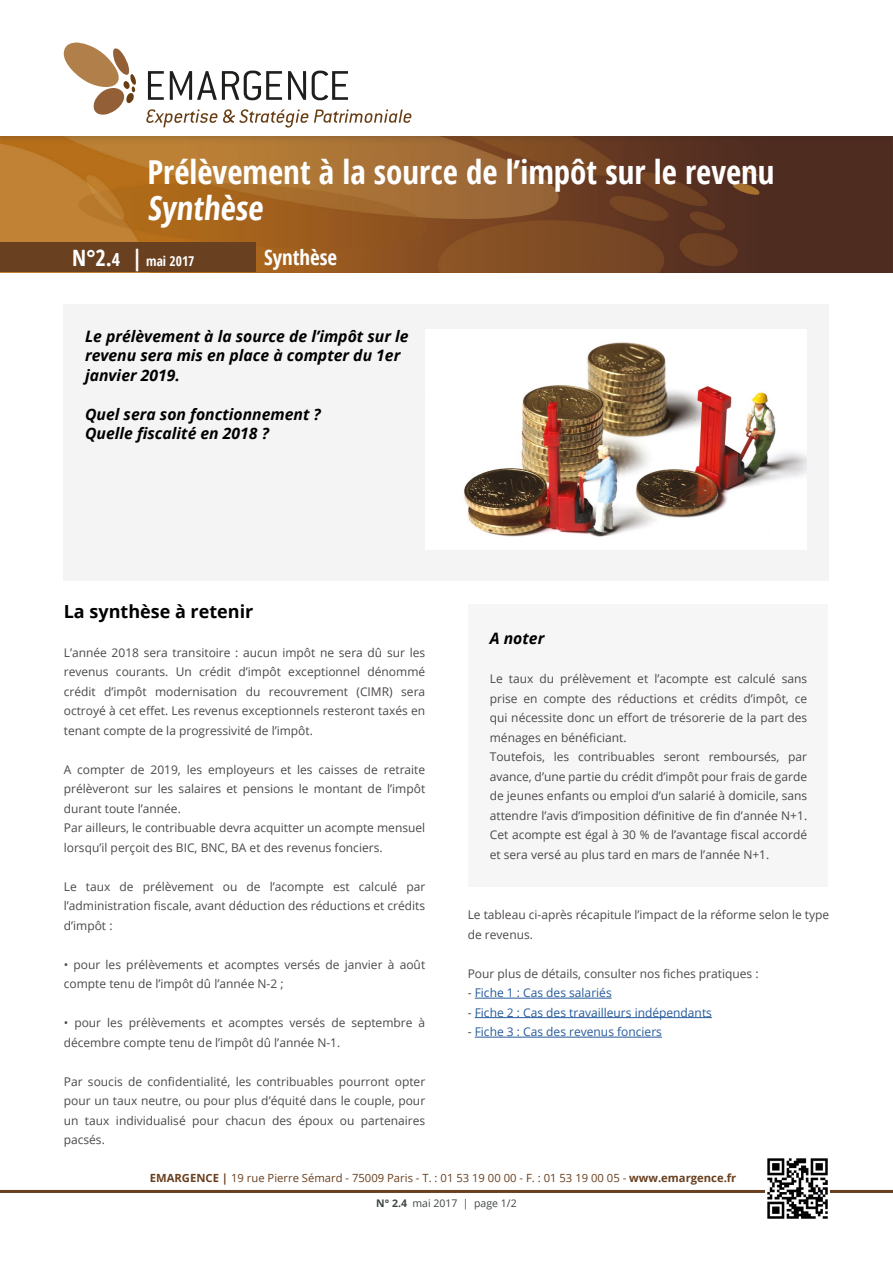
<style>
.page{position:relative;width:893px;height:1263px;background:#fff}
.page>*{position:absolute;margin:0;border:0;box-sizing:border-box;transform-origin:0 0}
.t1{font:700 condensed 33px/36px "Open Sans";color:#fff}
.t2{font:700 condensed 21px "Open Sans";color:#fff}
.t3{font:700 18px "Open Sans";color:#000}
.t4{font:italic 700 15.75px/19.5px "Open Sans";color:#000}
.t5{font:700 condensed 13.5px "Open Sans";color:#fff}
.t6{font:12px/19.5px "Open Sans";color:#4c484b}
.t7{font:12px "Open Sans";color:#275b9b}
.t8{font:11.25px "Open Sans";color:#694020}
.t9{font:10.5px "Open Sans";color:#3f4546}
.s1{font-size:22.5px}
.s2{font-size:18px}
.s3{color:#4c484b}
.s4{font-weight:700}
</style>
<div class="page">
<img style="left:0;top:136px;width:893px;height:136px">
<div style="left:0;top:242px;width:255px;height:30px;background:#694020"></div>
<hr style="left:0;top:1190px;width:893px;height:3px;background:#694020">
<img style="left:765px;top:1158px;width:64px;height:61px">
<svg style="left:64px;top:43px;width:72px;height:72px"></svg>
<svg style="left:148px;top:71px;width:16px;height:29px"></svg>
<svg style="left:170px;top:71px;width:112px;height:29px"></svg>
<svg style="left:288px;top:71px;width:18px;height:29px"></svg>
<svg style="left:312px;top:71px;width:36px;height:29px"></svg>
<svg style="left:146px;top:109px;width:266px;height:19px"></svg>
<div style="left:64px;top:304px;width:765px;height:276px;background:#f4f4f4"></div>
<hr style="left:475px;top:998px;width:137px;height:1px;background:#275b9b">
<hr style="left:475px;top:1017px;width:237px;height:1px;background:#275b9b">
<hr style="left:475px;top:1037px;width:187px;height:1px;background:#275b9b">
<img style="left:425px;top:330px;width:381px;height:220px">
<div style="left:468px;top:604px;width:360px;height:283px;background:#f6f6f6"></div>
<h1 class="t1" style="left:147px;top:153px;width:629px">Prélèvement à la source de l’impôt sur le revenu<br>Synthèse</h1>
<p class="t5" style="left:72px;top:252px;width:124px"><span class="s1">N°2.</span><span class="s2">4</span> <span class="s1">|</span> mai 2017</p>
<h2 class="t2" style="left:264px;top:243px;width:75px">Synthèse</h2>
<h3 class="t4" style="left:85px;top:326px;width:325px">Le prélèvement à la source de l’impôt sur le revenu sera mis en place à compter du 1er janvier 2019.</h3>
<h3 class="t4" style="left:85px;top:404px;width:237px">Quel sera son fonctionnement ?<br>Quelle fiscalité en 2018 ?</h3>
<h3 class="t3" style="left:64px;top:598px;width:191px">La synthèse à retenir</h3>
<p class="t6" style="left:64px;top:642px;width:363px;text-align:justify">L’année 2018 sera transitoire : aucun impôt ne sera dû sur les revenus courants. Un crédit d’impôt exceptionnel dénommé crédit d’impôt modernisation du recouvrement (CIMR) sera octroyé à cet effet. Les revenus exceptionnels resteront taxés en tenant compte de la progressivité de l’impôt.</p>
<p class="t6" style="left:64px;top:759px;width:363px">A compter de 2019, les employeurs et les caisses de retraite prélèveront sur les salaires et pensions le montant de l’impôt durant toute l’année.<br>Par ailleurs, le contribuable devra acquitter un acompte mensuel lorsqu’il perçoit des BIC, BNC, BA et des revenus fonciers.</p>
<p class="t6" style="left:64px;top:876px;width:363px;text-align:justify">Le taux de prélèvement ou de l’acompte est calculé par l’administration fiscale, avant déduction des réductions et crédits d’impôt :</p>
<p class="t6" style="left:64px;top:954px;width:363px">• pour les prélèvements et acomptes versés de janvier à août compte tenu de l’impôt dû l’année N-2 ;</p>
<p class="t6" style="left:64px;top:1013px;width:363px">• pour les prélèvements et acomptes versés de septembre à décembre compte tenu de l’impôt dû l’année N-1.</p>
<p class="t6" style="left:64px;top:1071px;width:363px;text-align:justify">Par soucis de confidentialité, les contribuables pourront opter pour un taux neutre, ou pour plus d’équité dans le couple, pour un taux individualisé pour chacun des époux ou partenaires pacsés.</p>
<h3 class="t4" style="left:490px;top:628px;width:56px">A noter</h3>
<p class="t6" style="left:490px;top:669px;width:319px">Le taux du prélèvement et l’acompte est calculé sans prise en compte des réductions et crédits d’impôt, ce qui nécessite donc un effort de trésorerie de la part des ménages en bénéficiant.<br>Toutefois, les contribuables seront remboursés, par avance, d’une partie du crédit d’impôt pour frais de garde de jeunes enfants ou emploi d’un salarié à domicile, sans attendre l’avis d’imposition définitive de fin d’année N+1.<br>Cet acompte est égal à 30 % de l’avantage fiscal accordé et sera versé au plus tard en mars de l’année N+1.</p>
<p class="t6" style="left:468px;top:905px;width:363px">Le tableau ci-après récapitule l’impact de la réforme selon le type de revenus.</p>
<p class="t6" style="left:468px;top:963px;width:292px">Pour plus de détails, consulter nos fiches pratiques :</p>
<p class="t7" style="left:468px;top:985px;width:145px"><span class="s3">-</span> Fiche 1 : Cas des salariés</p>
<p class="t7" style="left:468px;top:1004px;width:246px"><span class="s3">-</span> Fiche 2 : Cas des travailleurs indépendants</p>
<p class="t7" style="left:468px;top:1024px;width:196px"><span class="s3">-</span> Fiche 3 : Cas des revenus fonciers</p>
<p class="t8" style="left:150px;top:1170px;width:588px"><span class="s4">EMARGENCE |</span> 19 rue Pierre Sémard - 75009 Paris - T. : 01 53 19 00 00 - F. : 01 53 19 00 05 - <span class="s4">www.emargence.fr</span></p>
<p class="t9" style="left:376px;top:1196px;width:142px"><span class="s4">N° 2.4</span> mai 2017 | page 1/2</p>
</div>
